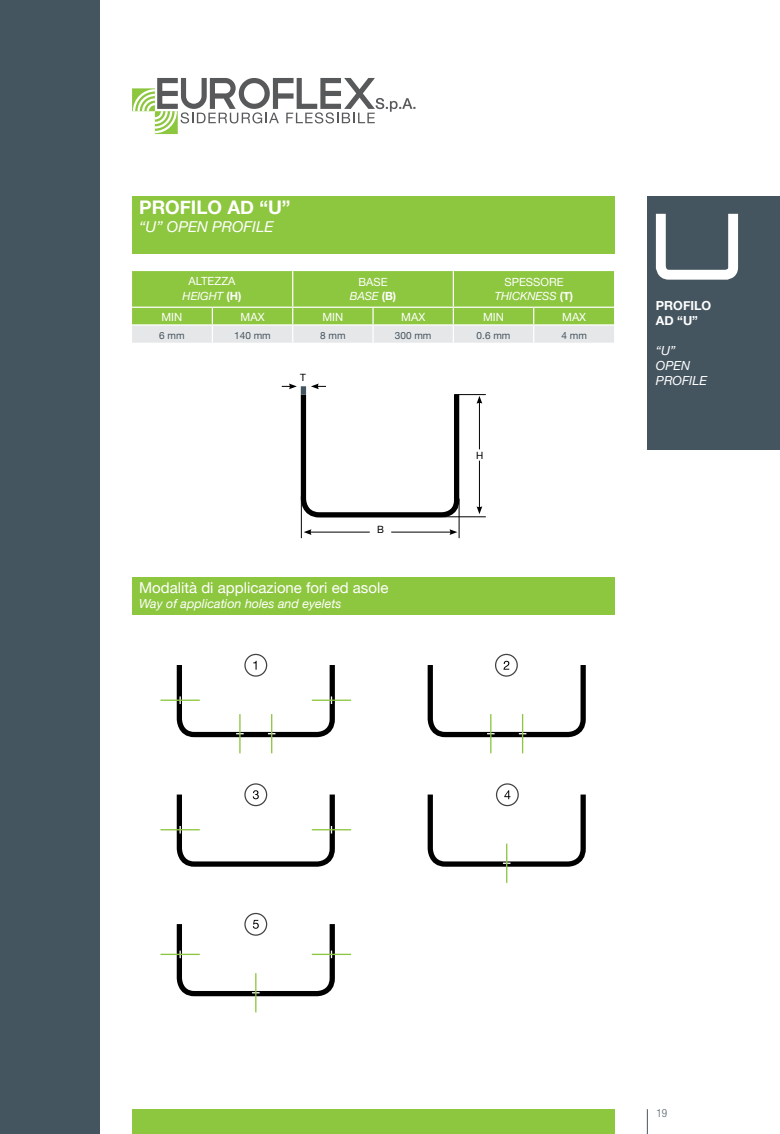
<style>
.page{position:relative;width:780px;height:1134px;background:#fff}
.page>*{position:absolute;margin:0;border:0;box-sizing:border-box;transform-origin:0 0}
.t1{font:700 18.75px "Helvetica Neue";color:#fff}
.t2{font:15px "Helvetica Neue";color:#fff}
.t3{font:italic 15px "Helvetica Neue";color:#fff}
.t4{font:italic 12.5px/15px "Helvetica Neue";color:#fff}
.t5{font:700 12.5px/15px "Helvetica Neue";color:#fff}
.t6{font:11.25px/15px "Helvetica Neue";color:#fff;text-align:center}
.t7{font:italic 11.25px/13.5px "Helvetica Neue";letter-spacing:-.01em;color:#fff;text-align:center}
.t8{font:300 condensed 11.25px "Helvetica Neue LT Std";color:#556570}
.t9{font:10px "Helvetica Neue";color:#455560}
.t10{font:10px "Helvetica Neue";color:#000}
.s1{font-style:italic}
.s2{font-weight:700}
.s3{font-style:normal}
.s4{font-weight:700;font-style:normal}
</style>
<div class="page">
<svg style="left:647px;top:1109px;width:1px;height:25px"></svg>
<div style="left:647px;top:197px;width:133px;height:253px;background:#455560"></div>
<div style="left:0;top:0;width:99px;height:1134px;background:#455560"></div>
<svg style="left:655px;top:213px;width:84px;height:67px"></svg>
<div style="left:132px;top:196px;width:482px;height:57px;background:#8dc63f"></div>
<svg style="left:132px;top:271px;width:482px;height:72px;background:#a4cf6b"></svg>
<hr style="left:132px;top:307px;width:80px;height:1px;background:#fff">
<hr style="left:212px;top:307px;width:81px;height:1px;background:#fff">
<hr style="left:293px;top:307px;width:80px;height:1px;background:#fff">
<hr style="left:373px;top:307px;width:80px;height:1px;background:#fff">
<hr style="left:453px;top:307px;width:80px;height:1px;background:#fff">
<hr style="left:533px;top:307px;width:81px;height:1px;background:#fff">
<hr style="left:132px;top:324px;width:80px;height:2px;background:#fff">
<hr style="left:212px;top:324px;width:81px;height:2px;background:#fff">
<hr style="left:293px;top:324px;width:80px;height:2px;background:#fff">
<hr style="left:373px;top:324px;width:80px;height:2px;background:#fff">
<hr style="left:453px;top:324px;width:80px;height:2px;background:#fff">
<hr style="left:533px;top:324px;width:81px;height:2px;background:#fff">
<div style="left:132px;top:577px;width:482px;height:38px;background:#8dc63f"></div>
<hr style="left:391px;top:532px;width:60px;height:1px;background:#000">
<svg style="left:449px;top:529px;width:8px;height:6px"></svg>
<hr style="left:309px;top:532px;width:61px;height:1px;background:#000">
<svg style="left:303px;top:529px;width:8px;height:6px"></svg>
<hr style="left:479px;top:461px;width:1px;height:47px;background:#000">
<svg style="left:476px;top:506px;width:6px;height:8px"></svg>
<hr style="left:479px;top:402px;width:1px;height:47px;background:#000">
<svg style="left:476px;top:396px;width:6px;height:8px"></svg>
<svg style="left:282px;top:383px;width:180px;height:137px"></svg>
<div style="left:301px;top:386px;width:5px;height:9px;background:#455560"></div>
<hr style="left:301px;top:496px;width:1px;height:42px;background:#000">
<hr style="left:459px;top:499px;width:1px;height:39px;background:#000">
<hr style="left:444px;top:516px;width:42px;height:1px;background:#000">
<hr style="left:454px;top:394px;width:32px;height:1px;background:#000">
<svg style="left:132px;top:78px;width:283px;height:56px"></svg>
<div style="left:132px;top:1109px;width:482px;height:25px;background:#8dc63f"></div>
<hr style="left:506px;top:844px;width:1px;height:39px;background:#8dc63f">
<hr style="left:490px;top:714px;width:1px;height:39px;background:#8dc63f">
<hr style="left:522px;top:714px;width:1px;height:39px;background:#8dc63f">
<hr style="left:160px;top:699px;width:40px;height:2px;background:#8dc63f">
<hr style="left:239px;top:714px;width:1px;height:39px;background:#8dc63f">
<hr style="left:271px;top:714px;width:1px;height:39px;background:#8dc63f">
<hr style="left:312px;top:699px;width:39px;height:2px;background:#8dc63f">
<hr style="left:160px;top:829px;width:40px;height:1px;background:#8dc63f">
<hr style="left:312px;top:829px;width:39px;height:1px;background:#8dc63f">
<hr style="left:160px;top:954px;width:40px;height:1px;background:#8dc63f">
<hr style="left:255px;top:973px;width:1px;height:39px;background:#8dc63f">
<hr style="left:312px;top:954px;width:39px;height:1px;background:#8dc63f">
<svg style="left:174px;top:660px;width:163px;height:80px"></svg>
<svg style="left:174px;top:789px;width:163px;height:78px"></svg>
<svg style="left:174px;top:919px;width:163px;height:80px"></svg>
<svg style="left:427px;top:660px;width:159px;height:80px"></svg>
<svg style="left:427px;top:789px;width:159px;height:80px"></svg>
<div style="left:244px;top:654px;width:23px;height:23px;border:1px solid #414042;border-radius:50%"></div>
<div style="left:244px;top:783px;width:23px;height:23px;border:1px solid #414042;border-radius:50%"></div>
<div style="left:244px;top:913px;width:23px;height:23px;border:1px solid #414042;border-radius:50%"></div>
<div style="left:495px;top:654px;width:23px;height:23px;border:1px solid #414042;border-radius:50%"></div>
<div style="left:496px;top:783px;width:23px;height:23px;border:1px solid #414042;border-radius:50%"></div>
<h1 class="t1" style="left:139px;top:193px;width:153px">PROFILO AD “U”</h1>
<p class="t3" style="left:139px;top:216px;width:136px">“U” OPEN PROFILE</p>
<p class="t6" style="left:183px;top:274px;width:60px">Altezza<br><span class="s1">HEIGHT</span> <span class="s2">(H)</span></p>
<p class="t6" style="left:350px;top:276px;width:48px;line-height:13.5px">base<br><span class="s1">Base</span> <span class="s2">(B)</span></p>
<p class="t7" style="left:495px;top:276px;width:80px"><span class="s3">spessore<br></span>THICKNESS <span class="s4">(T)</span></p>
<p class="t6" style="left:161px;top:311px;width:22px">min</p>
<p class="t6" style="left:240px;top:311px;width:25px">MAX</p>
<p class="t6" style="left:322px;top:311px;width:22px">min</p>
<p class="t6" style="left:401px;top:311px;width:18px">max</p>
<p class="t6" style="left:483px;top:311px;width:22px">min</p>
<p class="t6" style="left:562px;top:311px;width:18px">max</p>
<p class="t9" style="left:159px;top:328px;width:27px">6 mm</p>
<p class="t9" style="left:234px;top:328px;width:38px">140 mm</p>
<p class="t9" style="left:320px;top:328px;width:27px">8 mm</p>
<p class="t9" style="left:395px;top:328px;width:38px">300 mm</p>
<p class="t9" style="left:476px;top:328px;width:35px">0.6 mm</p>
<p class="t9" style="left:561px;top:328px;width:27px">4 mm</p>
<p class="t10" style="left:300px;top:370px;width:7px">T</p>
<p class="t10" style="left:377px;top:522px;width:7px">B</p>
<p class="t2" style="left:139px;top:577px;width:251px">Modalità di applicazione fori ed asole</p>
<p class="t4" style="left:139px;top:597px;width:204px">Way of application holes and eyelets</p>
<p class="t10" style="left:476px;top:448px;width:9px">H</p>
<p class="t5" style="left:656px;top:298px;width:57px">PROFILO<br>AD “U”</p>
<p class="t4" style="left:656px;top:343px;width:53px">“U”<br>OPEN<br>PROFILE</p>
<p class="t8" style="left:656px;top:1107px;width:12px">19</p>
</div>
